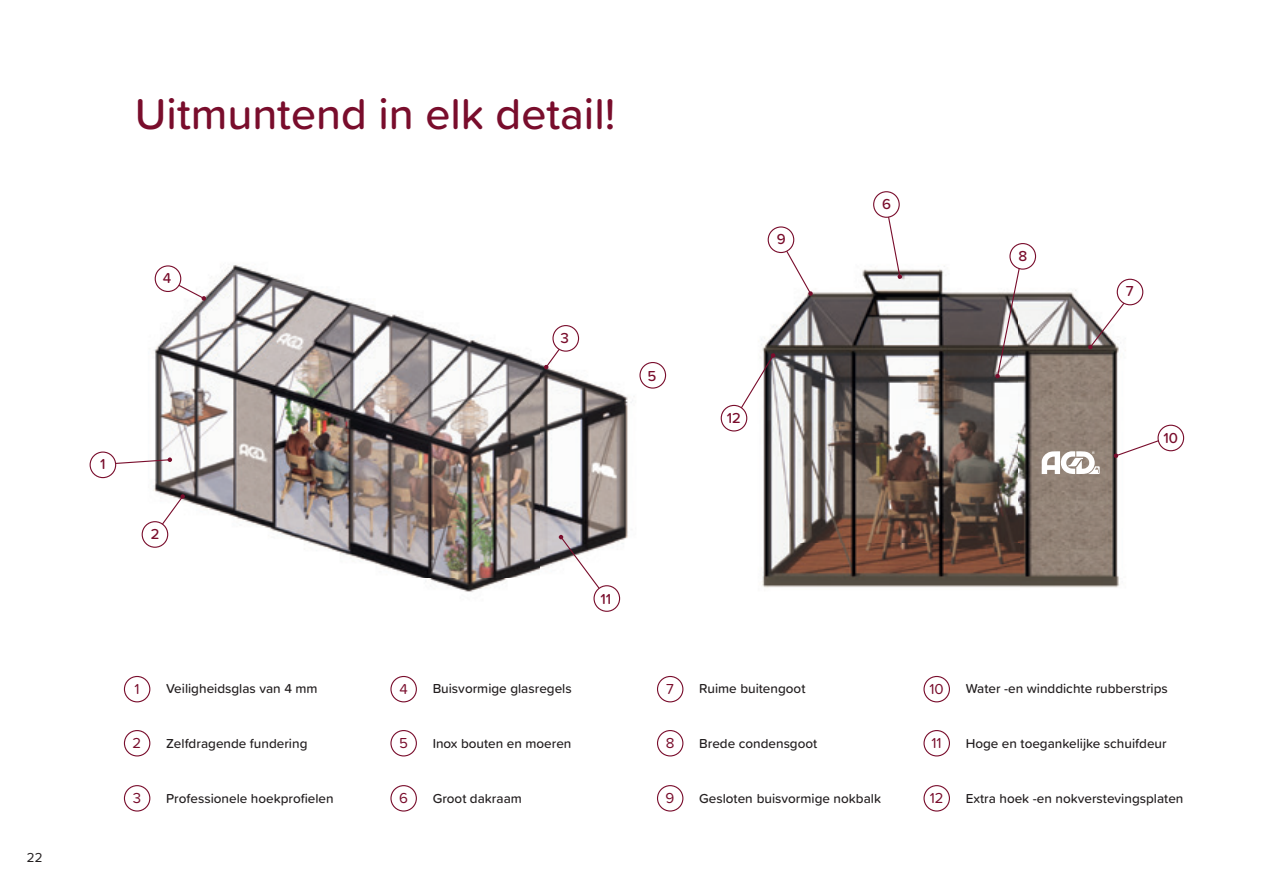
<style>
.page{position:relative;width:1263px;height:893px;background:#fff}
.page>*{position:absolute;margin:0;border:0;box-sizing:border-box;transform-origin:0 0}
.t1{font:500 44.7px "Proxima Soft";color:#790d2c}
.t2{font:15px "Proxima Soft";color:#790d2c}
.t3{font:500 15px "Proxima Soft";color:#790d2c}
.t4{font:500 13.5px "Proxima Soft";color:#231f20}
.t5{font:13.5px "Proxima Soft";color:#231f20}
</style>
<div class="page">
<img style="left:141px;top:265px;width:526px;height:347px">
<img style="left:720px;top:253px;width:459px;height:335px">
<div style="left:923px;top:676px;width:27px;height:26px;border:1px solid #790d2c;border-radius:50%"></div>
<div style="left:390px;top:676px;width:27px;height:26px;border:1px solid #790d2c;border-radius:50%"></div>
<div style="left:657px;top:676px;width:26px;height:26px;border:1px solid #790d2c;border-radius:50%"></div>
<div style="left:124px;top:676px;width:26px;height:26px;border:1px solid #790d2c;border-radius:50%"></div>
<div style="left:923px;top:730px;width:27px;height:26px;border:1px solid #790d2c;border-radius:50%"></div>
<div style="left:390px;top:730px;width:27px;height:26px;border:1px solid #790d2c;border-radius:50%"></div>
<div style="left:657px;top:730px;width:26px;height:26px;border:1px solid #790d2c;border-radius:50%"></div>
<div style="left:124px;top:730px;width:26px;height:26px;border:1px solid #790d2c;border-radius:50%"></div>
<div style="left:923px;top:785px;width:27px;height:27px;border:1px solid #790d2c;border-radius:50%"></div>
<div style="left:390px;top:785px;width:27px;height:27px;border:1px solid #790d2c;border-radius:50%"></div>
<div style="left:657px;top:785px;width:26px;height:27px;border:1px solid #790d2c;border-radius:50%"></div>
<div style="left:124px;top:785px;width:26px;height:27px;border:1px solid #790d2c;border-radius:50%"></div>
<div style="left:90px;top:451px;width:26px;height:27px;border:1px solid #790d2c;border-radius:50%"></div>
<div style="left:142px;top:521px;width:26px;height:27px;border:1px solid #790d2c;border-radius:50%"></div>
<div style="left:593px;top:585px;width:27px;height:27px;border:1px solid #790d2c;border-radius:50%"></div>
<div style="left:873px;top:191px;width:27px;height:27px;border:1px solid #790d2c;border-radius:50%"></div>
<div style="left:768px;top:226px;width:26px;height:27px;border:1px solid #790d2c;border-radius:50%"></div>
<div style="left:1117px;top:279px;width:26px;height:26px;border:1px solid #790d2c;border-radius:50%"></div>
<div style="left:1157px;top:425px;width:27px;height:26px;border:1px solid #790d2c;border-radius:50%"></div>
<div style="left:721px;top:405px;width:26px;height:26px;border:1px solid #790d2c;border-radius:50%"></div>
<div style="left:1009px;top:243px;width:27px;height:27px;border:1px solid #790d2c;border-radius:50%"></div>
<div style="left:639px;top:362px;width:27px;height:27px;border:1px solid #790d2c;border-radius:50%"></div>
<div style="left:155px;top:265px;width:26px;height:27px;border:1px solid #790d2c;border-radius:50%"></div>
<div style="left:552px;top:325px;width:27px;height:27px;border:1px solid #790d2c;border-radius:50%"></div>
<svg style="left:114px;top:457px;width:58px;height:8px"></svg>
<svg style="left:177px;top:284px;width:29px;height:17px"></svg>
<svg style="left:544px;top:348px;width:17px;height:21px"></svg>
<svg style="left:161px;top:494px;width:24px;height:32px"></svg>
<svg style="left:559px;top:535px;width:42px;height:55px"></svg>
<svg style="left:887px;top:216px;width:15px;height:63px"></svg>
<svg style="left:785px;top:250px;width:28px;height:46px"></svg>
<svg style="left:1088px;top:302px;width:37px;height:48px"></svg>
<svg style="left:1113px;top:439px;width:47px;height:19px"></svg>
<svg style="left:740px;top:353px;width:36px;height:56px"></svg>
<svg style="left:995px;top:267px;width:25px;height:112px"></svg>
<svg style="left:1042px;top:451px;width:58px;height:23px"></svg>
<p class="t5" style="left:27px;top:847px;width:17px">22</p>
<h1 class="t1" style="left:135px;top:80px;width:482px">Uitmuntend in elk detail!</h1>
<p class="t3" style="left:163px;top:267px;width:10px">4</p>
<p class="t3" style="left:100px;top:453px;width:7px">1</p>
<p class="t3" style="left:151px;top:523px;width:10px">2</p>
<p class="t3" style="left:561px;top:326px;width:10px">3</p>
<p class="t3" style="left:648px;top:364px;width:10px">5</p>
<p class="t3" style="left:601px;top:587px;width:12px">11</p>
<p class="t3" style="left:777px;top:228px;width:10px">9</p>
<p class="t3" style="left:727px;top:407px;width:16px">12</p>
<p class="t3" style="left:882px;top:193px;width:10px">6</p>
<p class="t3" style="left:1019px;top:244px;width:10px">8</p>
<p class="t3" style="left:1126px;top:280px;width:9px">7</p>
<p class="t3" style="left:1163px;top:427px;width:16px">10</p>
<p class="t2" style="left:134px;top:677px;width:7px">1</p>
<p class="t4" style="left:166px;top:678px;width:153px">Veiligheidsglas van 4 mm</p>
<p class="t2" style="left:399px;top:677px;width:10px">4</p>
<p class="t4" style="left:433px;top:678px;width:141px">Buisvormige glasregels</p>
<p class="t2" style="left:666px;top:677px;width:9px">7</p>
<p class="t4" style="left:699px;top:678px;width:108px">Ruime buitengoot</p>
<p class="t2" style="left:929px;top:677px;width:16px">10</p>
<p class="t4" style="left:966px;top:678px;width:204px">Water -en winddichte rubberstrips</p>
<p class="t2" style="left:133px;top:731px;width:10px">2</p>
<p class="t2" style="left:399px;top:731px;width:10px">5</p>
<p class="t2" style="left:666px;top:731px;width:10px">8</p>
<p class="t2" style="left:931px;top:731px;width:12px">11</p>
<p class="t4" style="left:166px;top:733px;width:143px">Zelfdragende fundering</p>
<p class="t4" style="left:433px;top:733px;width:140px">Inox bouten en moeren</p>
<p class="t4" style="left:699px;top:733px;width:120px">Brede condensgoot</p>
<p class="t4" style="left:966px;top:733px;width:202px">Hoge en toegankelijke schuifdeur</p>
<p class="t2" style="left:133px;top:786px;width:10px">3</p>
<p class="t2" style="left:399px;top:786px;width:10px">6</p>
<p class="t2" style="left:666px;top:786px;width:10px">9</p>
<p class="t2" style="left:930px;top:786px;width:15px">12</p>
<p class="t4" style="left:166px;top:788px;width:169px">Professionele hoekprofielen</p>
<p class="t4" style="left:433px;top:788px;width:91px">Groot dakraam</p>
<p class="t4" style="left:699px;top:788px;width:183px">Gesloten buisvormige nokbalk</p>
<p class="t4" style="left:966px;top:788px;width:219px">Extra hoek -en nokverstevingsplaten</p>
</div>
